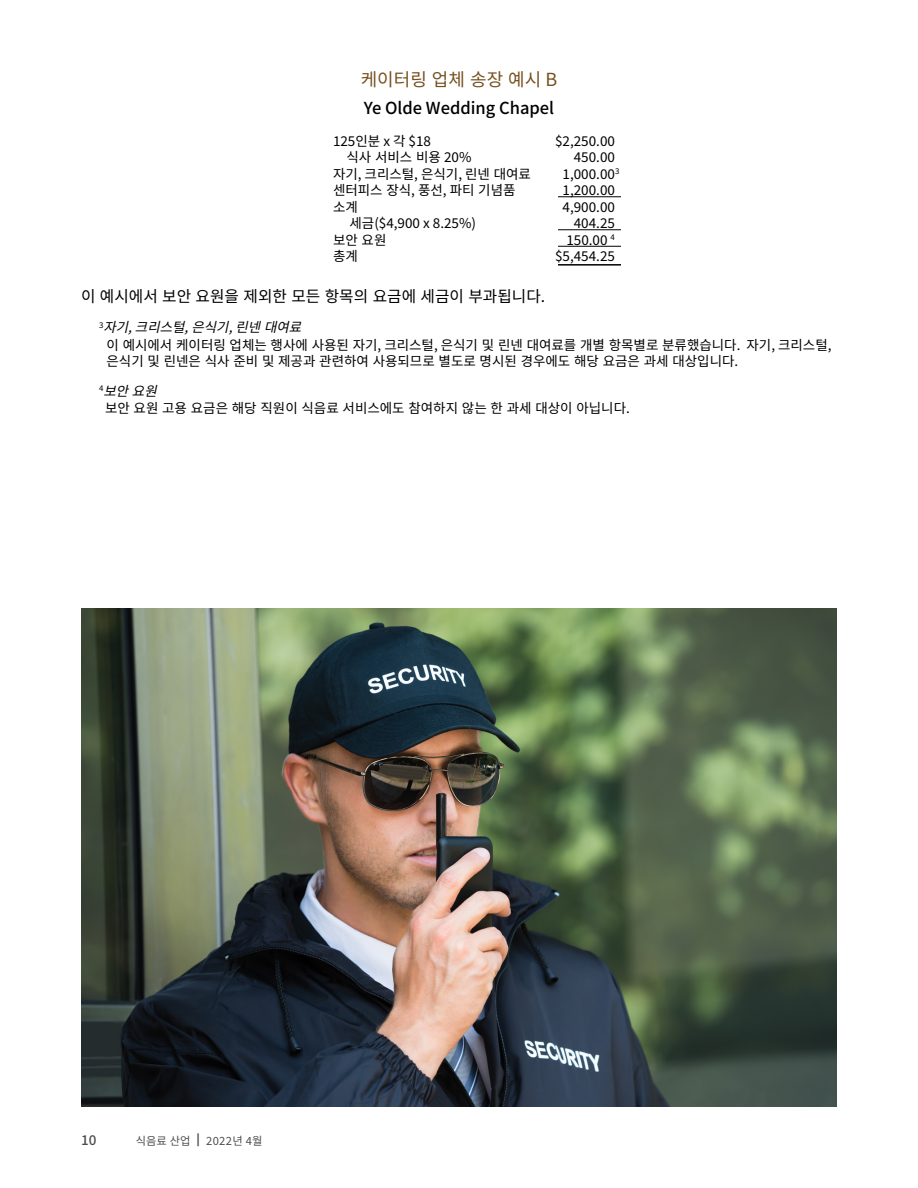
<style>
.page{position:relative;width:918px;height:1188px;background:#fff}
.page>*{position:absolute;margin:0;border:0;box-sizing:border-box;transform-origin:0 0}
.t1{font:18px "Noto Sans KR";color:#775120}
.t2{font:500 16.5px "Noto Sans KR";color:#000}
.t3{font:15.75px "Noto Sans KR";color:#000}
.t4{font:13.5px/17.7px "Noto Sans KR";color:#000}
.t5{font:500 13.5px "Noto Sans KR";color:#4d4d4f}
.t6{font:11.25px "Noto Sans KR";letter-spacing:.025em;color:#4d4d4f}
.s1{font-style:italic}
.s2{font-weight:900}
</style>
<div class="page">
<hr style="left:558px;top:197px;width:63px;height:1px;background:#000">
<hr style="left:558px;top:230px;width:63px;height:1px;background:#000">
<hr style="left:558px;top:246px;width:63px;height:1px;background:#000">
<hr style="left:558px;top:264px;width:63px;height:2px;background:#000">
<img style="left:81px;top:608px;width:756px;height:499px">
<h3 class="t1" style="left:361px;top:70px;width:198px">케이터링 업체 송장 예시 B</h3>
<p class="t2" style="left:364px;top:99px;width:192px">Ye Olde Wedding Chapel</p>
<p class="t4" style="left:333px;top:132px;width:100px">125인분 x 각 $18</p>
<p class="t4" style="left:555px;top:132px;width:61px">$2,250.00</p>
<p class="t4" style="left:346px;top:149px;width:126px">식사 서비스 비용 20%</p>
<p class="t4" style="left:574px;top:149px;width:43px">450.00</p>
<p class="t4" style="left:333px;top:165px;width:199px">자기, 크리스털, 은식기, 린넨 대여료</p>
<p class="t4" style="left:563px;top:165px;width:54px">1,000.00</p>
<p class="t4" style="left:333px;top:182px;width:184px">센터피스 장식, 풍선, 파티 기념품</p>
<p class="t4" style="left:563px;top:182px;width:54px">1,200.00</p>
<p class="t4" style="left:333px;top:198px;width:26px">소계</p>
<p class="t4" style="left:563px;top:198px;width:54px">4,900.00</p>
<p class="t4" style="left:350px;top:215px;width:128px">세금($4,900 x 8.25%)</p>
<p class="t4" style="left:574px;top:215px;width:43px">404.25</p>
<p class="t4" style="left:333px;top:231px;width:55px">보안 요원</p>
<p class="t4" style="left:566px;top:231px;width:43px">150.00</p>
<p class="t4" style="left:333px;top:248px;width:26px">총계</p>
<p class="t4" style="left:555px;top:248px;width:61px">$5,454.25</p>
<p class="t3" style="left:81px;top:288px;width:466px">이 예시에서 보안 요원을 제외한 모든 항목의 요금에 세금이 부과됩니다.</p>
<p class="t4" style="left:106px;top:319px;width:727px;text-indent:-8px"><sup>3</sup> <span class="s1">자기,크리스털,은식기,린넨대여료<br></span>이 예시에서 케이터링 업체는 행사에 사용된 자기, 크리스털, 은식기 및 린넨 대여료를 개별 항목별로 분류했습니다. 자기, 크리스털,</p>
<p class="t4" style="left:106px;top:352px;width:633px">은식기 및 린넨은 식사 준비 및 제공과 관련하여 사용되므로 별도로 명시된 경우에도 해당 요금은 과세 대상입니다.</p>
<p class="t4" style="left:105px;top:382px;width:526px;text-indent:-6px"><sup>4</sup> <span class="s1">보안요원<br></span>보안 요원 고용 요금은 해당 직원이 식음료 서비스에도 참여하지 않는 한 과세 대상이 아닙니다.</p>
<p class="t5" style="left:81px;top:1132px;width:17px">10</p>
<p class="t6" style="left:136px;top:1134px;width:128px">식음료 산업 <span class="s2">|</span> 2022년 4월</p>
</div>
